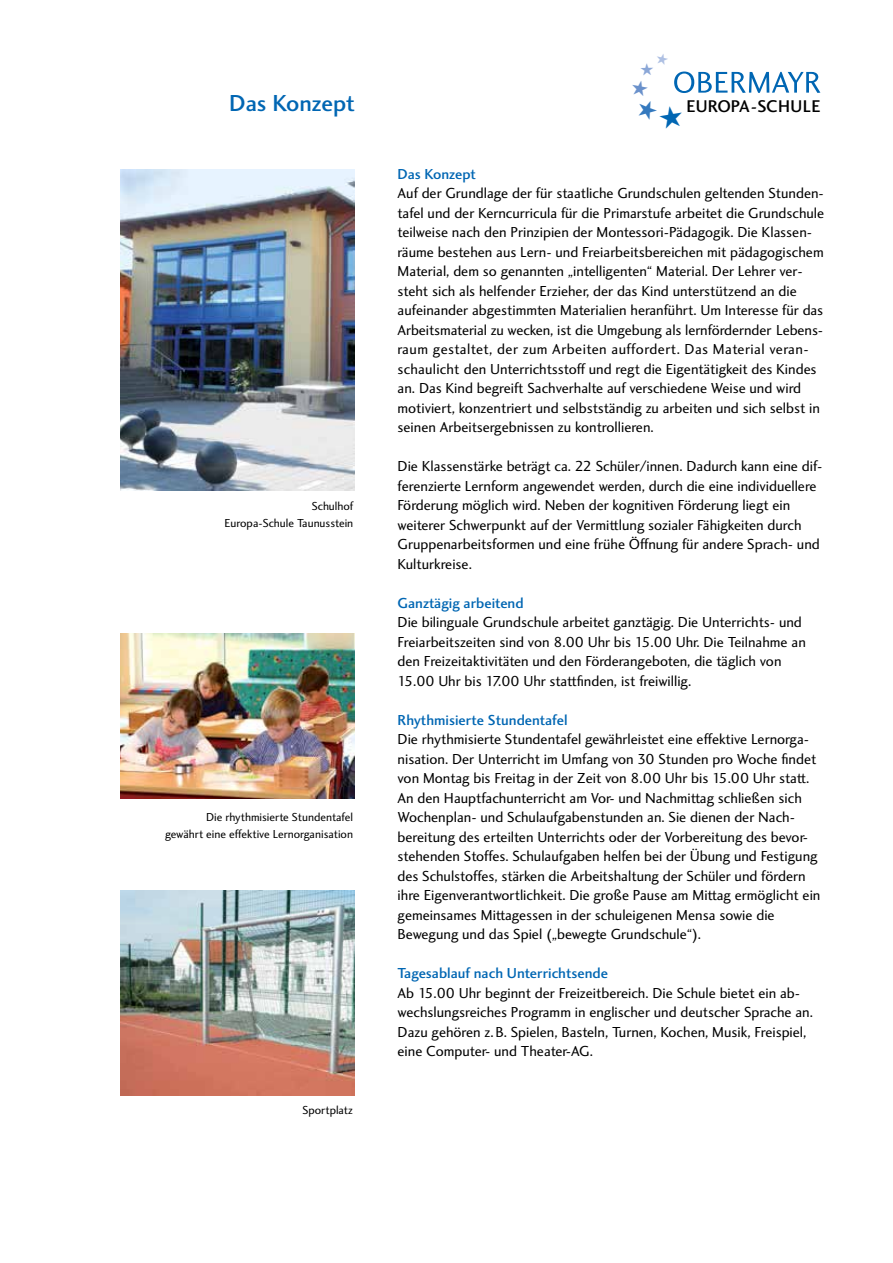
<style>
.page{position:relative;width:893px;height:1263px;background:#fff}
.page>*{position:absolute;margin:0;border:0;box-sizing:border-box;transform-origin:0 0}
.t1{font:500 24px "Charlotte Sans";color:#0066b3}
.t2{font:500 17.55px "Charlotte Sans";letter-spacing:.015em;color:#000}
.t3{font:15px/19.5px "Charlotte Sans";color:#000}
.t4{font:500 15px "Charlotte Sans";color:#0066b3}
.t5{font:12px/16.5px "Charlotte Sans";color:#000;text-align:right}
</style>
<div class="page">
<img style="left:120px;top:169px;width:234px;height:322px">
<img style="left:120px;top:634px;width:234px;height:164px">
<img style="left:120px;top:890px;width:234px;height:206px">
<svg style="left:674px;top:71px;width:146px;height:22px"></svg>
<h1 class="t1" style="left:229px;top:90px;width:127px">Das Konzept</h1>
<p class="t5" style="left:225px;top:498px;width:130px">Schulhof<br>Europa-Schule Taunusstein</p>
<p class="t5" style="left:165px;top:809px;width:190px">Die rhythmisierte Stundentafel gewährt eine effektive Lernorganisation</p>
<p class="t5" style="left:303px;top:1102px;width:52px">Sportplatz</p>
<p class="t2" style="left:687px;top:96px;width:136px">EuroPA-SCHULE</p>
<p class="t4" style="left:398px;top:165px;width:80px">Das Konzept</p>
<p class="t3" style="left:398px;top:184px;width:428px">Auf der Grundlage der für staatliche Grundschulen geltenden Stunden&shy;tafel und der Kerncurricula für die Primarstufe arbeitet die Grundschule teilweise nach den Prinzipien der Montessori-Pädagogik. Die Klassen&shy;räume bestehen aus Lern- und Freiarbeitsbereichen mit pädagogischem Material, dem so genannten „intelligenten“ Material. Der Lehrer ver&shy;steht sich als helfender Erzieher, der das Kind unterstützend an die aufeinander abgestimmten Materialien heranführt. Um Interesse für das Arbeitsmaterial zu wecken, ist die Umgebung als lernfördernder Lebens&shy;raum gestaltet, der zum Arbeiten auffordert. Das Material veran&shy;schaulicht den Unterrichtsstoff und regt die Eigentätigkeit des Kindes an. Das Kind begreift Sachverhalte auf verschiedene Weise und wird motiviert, konzentriert und selbstständig zu arbeiten und sich selbst in seinen Arbeitsergebnissen zu kontrollieren.</p>
<p class="t3" style="left:398px;top:457px;width:426px">Die Klassenstärke beträgt ca. 22 Schüler/innen. Dadurch kann eine dif&shy;ferenzierte Lernform angewendet werden, durch die eine individuellere Förderung möglich wird. Neben der kognitiven Förderung liegt ein weiterer Schwerpunkt auf der Vermittlung sozialer Fähigkeiten durch Gruppenarbeitsformen und eine frühe Öffnung für andere Sprach- und Kulturkreise.</p>
<p class="t4" style="left:398px;top:594px;width:128px">Ganztägig arbeitend</p>
<p class="t3" style="left:398px;top:613px;width:410px">Die bilinguale Grundschule arbeitet ganztägig. Die Unterrichts- und Freiarbeitszeiten sind von 8.00 Uhr bis 15.00 Uhr. Die Teilnahme an den Freizeitaktivitäten und den Förderangeboten, die täglich von 15.00 Uhr bis 17.00 Uhr stattfinden, ist freiwillig.</p>
<p class="t4" style="left:398px;top:711px;width:171px">Rhythmisierte Stundentafel</p>
<p class="t3" style="left:398px;top:730px;width:424px">Die rhythmisierte Stundentafel gewährleistet eine effektive Lernorga&shy;nisation. Der Unterricht im Umfang von 30 Stunden pro Woche findet von Montag bis Freitag in der Zeit von 8.00 Uhr bis 15.00 Uhr statt.<br>An den Hauptfachunterricht am Vor- und Nachmittag schließen sich Wochenplan- und Schulaufgabenstunden an. Sie dienen der Nach&shy;bereitung des erteilten Unterrichts oder der Vorbereitung des bevor&shy;stehenden Stoffes. Schulaufgaben helfen bei der Übung und Festigung des Schulstoffes, stärken die Arbeitshaltung der Schüler und fördern ihre Eigenverantwortlichkeit. Die große Pause am Mittag ermöglicht ein gemeinsames Mittagessen in der schuleigenen Mensa sowie die Bewegung und das Spiel („bewegte Grundschule“).</p>
<p class="t4" style="left:398px;top:965px;width:212px">Tagesablauf nach Unterrichtsende</p>
<p class="t3" style="left:398px;top:983px;width:417px">Ab 15.00 Uhr beginnt der Freizeitbereich. Die Schule bietet ein ab&shy;wechslungsreiches Programm in englischer und deutscher Sprache an.<br>Dazu gehören z. B. Spielen, Basteln, Turnen, Kochen, Musik, Freispiel, eine Computer- und Theater-AG.</p>
</div>
